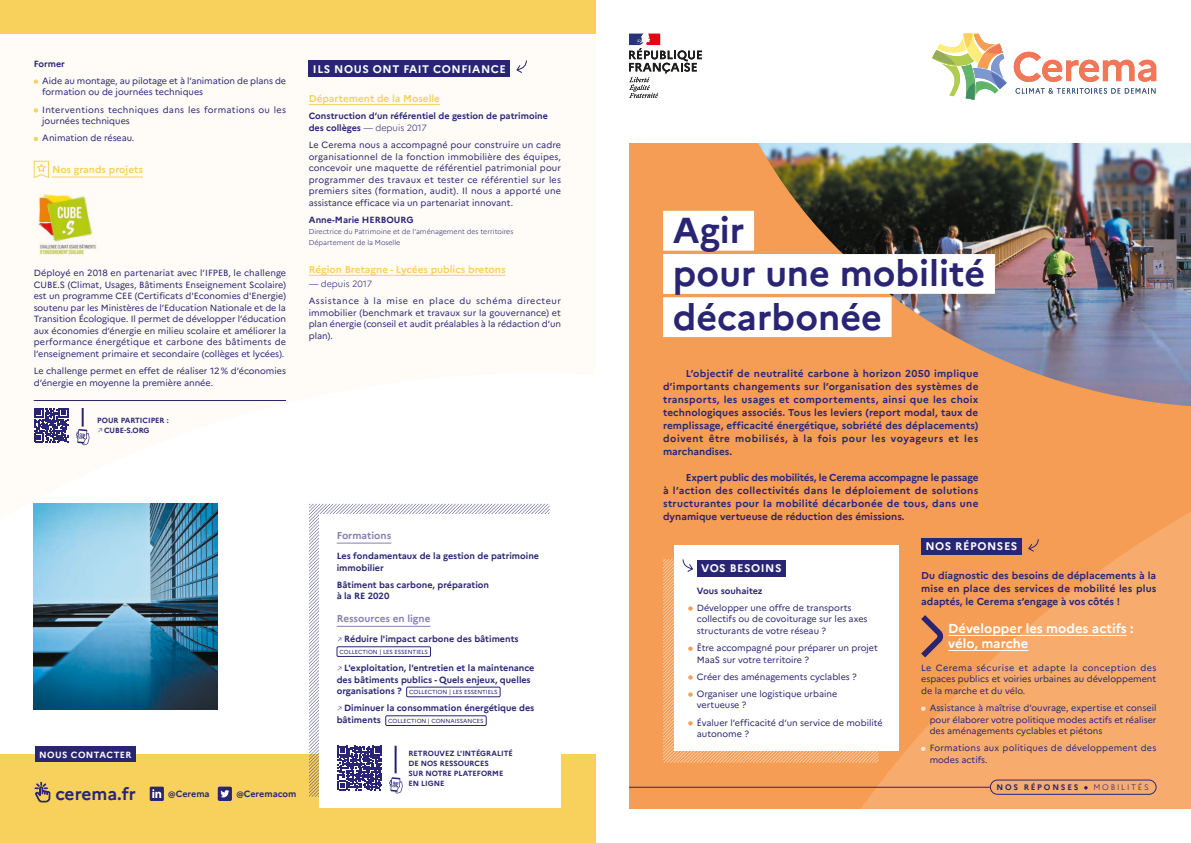
<style>
.page{position:relative;width:1191px;height:843px;background:#fff}
.page>*{position:absolute;margin:0;border:0;box-sizing:border-box;transform-origin:0 0}
.t1{font:700 36px/43.2px "Marianne";color:#292574}
.t2{font:700 17.3px "Marianne";color:#292574}
.t3{font:700 13px/15px "Marianne";color:#fff}
.t4{font:700 11px "Marianne";letter-spacing:.05em;color:#fff}
.t5{font:700 10px/13px "Marianne";color:#292574;text-align:justify}
.t6{font:700 10px "Marianne";color:#f8d15d}
.t7{font:700 10px "Marianne";color:#8880b4}
.t8{font:9px/11.5px "Marianne";color:#292574}
.t9{font:700 9px/11.5px "Marianne";color:#292574}
.t10{font:9px/11.5px "Marianne";letter-spacing:.035em;color:#292574}
.t11{font:9px/11.5px "Marianne";letter-spacing:.02em;color:#292574}
.t12{font:700 9px "Marianne";letter-spacing:.05em;color:#fff}
.t13{font:300 9px "Marianne";color:#292574}
.t14{font:700 8px "Marianne";letter-spacing:.22em;color:#292574}
.t15{font:300 8px "Marianne";letter-spacing:.22em;color:#292574}
.t16{font:700 7.5px/10px "Marianne";color:#292574}
.t17{font:300 7px/11px "Marianne";color:#292574}
.t18{font:5.8px "Marianne";letter-spacing:-.01em;color:#292574}
.s1{font-weight:800;color:#f8d15d}
.s2{font-weight:300}
.s3{font-weight:700;font-size:9px}
.s4{font-weight:800;color:#f59d54}
.s5{font-weight:800;color:#fee8d6}
</style>
<div class="page">
<div style="left:0;top:0;width:595px;height:808px;background:#fffcf7"></div>
<div style="left:0;top:754px;width:595px;height:88px;background:#f8d15d"></div>
<hr style="left:52px;top:177px;width:91px;height:1px;background:#f8d15d">
<svg style="left:34px;top:79px;width:4px;height:5px"></svg>
<svg style="left:34px;top:108px;width:4px;height:4px"></svg>
<svg style="left:34px;top:137px;width:4px;height:4px"></svg>
<svg style="left:33px;top:160px;width:16px;height:18px"></svg>
<hr style="left:309px;top:104px;width:131px;height:1px;background:#f8d15d">
<hr style="left:309px;top:275px;width:197px;height:1px;background:#f8d15d">
<div style="left:309px;top:60px;width:201px;height:17px;background:#292574"></div>
<div style="left:0;top:0;width:595px;height:34px;background:#f8d15d"></div>
<div style="left:35px;top:746px;width:101px;height:15px;background:#292574"></div>
<svg style="left:516px;top:60px;width:11px;height:13px"></svg>
<div style="left:320px;top:754px;width:241px;height:54px;background:#fff"></div>
<img style="left:38px;top:193px;width:58px;height:62px">
<div style="left:629px;top:143px;width:562px;height:665px;background:#f59d54"></div>
<img style="left:758px;top:143px;width:433px;height:230px">
<svg style="left:815px;top:373px;width:376px;height:435px"></svg>
<hr style="left:629px;top:786px;width:361px;height:1px;background:#292574">
<svg style="left:1084px;top:785px;width:4px;height:4px"></svg>
<div style="left:990px;top:779px;width:166px;height:15px;border:1px solid #292574;border-radius:7px"></div>
<svg style="left:629px;top:34px;width:73px;height:64px"></svg>
<svg style="left:932px;top:34px;width:75px;height:66px"></svg>
<svg style="left:1014px;top:52px;width:142px;height:30px"></svg>
<svg style="left:1015px;top:88px;width:140px;height:6px"></svg>
<div style="left:663px;top:211px;width:91px;height:39px;background:#fff"></div>
<div style="left:663px;top:254px;width:332px;height:40px;background:#fff"></div>
<div style="left:663px;top:297px;width:229px;height:40px;background:#fff"></div>
<div style="left:674px;top:545px;width:224px;height:206px;background:#fff"></div>
<svg style="left:663px;top:558px;width:216px;height:205px;background:#f6eeea"></svg>
<hr style="left:948px;top:635px;width:179px;height:1px;background:#fff">
<hr style="left:948px;top:650px;width:80px;height:1px;background:#fff">
<div style="left:921px;top:537px;width:101px;height:17px;background:#292574"></div>
<svg style="left:1027px;top:538px;width:12px;height:14px"></svg>
<svg style="left:915px;top:609px;width:34px;height:54px"></svg>
<svg style="left:921px;top:706px;width:4px;height:4px"></svg>
<svg style="left:921px;top:746px;width:4px;height:5px"></svg>
<svg style="left:34px;top:408px;width:34px;height:34px"></svg>
<svg style="left:76px;top:408px;width:14px;height:37px"></svg>
<hr style="left:34px;top:400px;width:252px;height:1px;background:#26216a">
<img style="left:34px;top:503px;width:183px;height:206px">
<div style="left:218px;top:786px;width:14px;height:14px;background:#292574;border-radius:2px"></div>
<svg style="left:220px;top:790px;width:9px;height:7px"></svg>
<svg style="left:35px;top:782px;width:15px;height:20px"></svg>
<svg style="left:150px;top:786px;width:14px;height:14px"></svg>
<svg style="left:152px;top:789px;width:9px;height:8px"></svg>
<svg style="left:309px;top:503px;width:240px;height:293px"></svg>
<p class="t9" style="left:34px;top:58px;width:33px">Former</p>
<p class="t8" style="left:42px;top:75px;width:245px;text-indent:-9px"><span class="s1">•</span> Aide au montage, au pilotage et à l’animation de plans de formation ou de journées techniques</p>
<p class="t10" style="left:42px;top:104px;width:245px;text-indent:-9px"><span class="s1">•</span> Interventions techniques dans les formations ou les journées techniques</p>
<p class="t8" style="left:34px;top:132px;width:102px"><span class="s1">•</span> Animation de réseau.</p>
<p class="t6" style="left:52px;top:163px;width:92px">Nos grands projets</p>
<p class="t8" style="left:34px;top:267px;width:254px;text-align:justify">Déployé en 2018 en partenariat avec l’IFPEB, le challenge CUBE.S (Climat, Usages, Bâtiments Enseignement Scolaire) est un programme CEE (Certificats d'Economies d'Energie) soutenu par les Ministères de l’Education Nationale et de la Transition Écologique. Il permet de développer l’éducation aux économies d’énergie en milieu scolaire et améliorer la performance énergétique et carbone des bâtiments de l’enseignement primaire et secondaire (collèges et lycées).</p>
<p class="t8" style="left:34px;top:365px;width:254px">Le challenge permet en effet de réaliser 12% d’économies d’énergie en moyenne la première année.</p>
<p class="t16" style="left:104px;top:415px;width:66px;text-indent:-7px">POUR PARTICIPER :<br>CUBE-S.ORG</p>
<p class="t4" style="left:313px;top:62px;width:195px">ILS NOUS ONT FAIT CONFIANCE</p>
<p class="t6" style="left:309px;top:92px;width:133px">Département de la Moselle</p>
<p class="t9" style="left:309px;top:110px;width:241px">Construction d’un référentiel de gestion de patrimoine des collèges <span class="s2">— depuis 2017</span></p>
<p class="t8" style="left:309px;top:139px;width:254px;text-align:justify">Le Cerema nous a accompagné pour construire un cadre organisationnel de la fonction immobilière des équipes, concevoir une maquette de référentiel patrimonial pour programmer des travaux et tester ce référentiel sur les premiers sites (formation, audit). Il nous a apporté une assistance efficace via un partenariat innovant.</p>
<p class="t9" style="left:309px;top:214px;width:106px">Anne-Marie HERBOURG</p>
<p class="t17" style="left:309px;top:226px;width:206px">Directrice du Patrimoine et de l’aménagement des territoires<br>Département de la Moselle</p>
<p class="t6" style="left:309px;top:263px;width:198px">Région Bretagne - Lycées publics bretons</p>
<p class="t13" style="left:309px;top:278px;width:65px">— depuis 2017</p>
<p class="t8" style="left:309px;top:295px;width:254px;text-align:justify">Assistance à la mise en place du schéma directeur immobilier (benchmark et travaux sur la gouvernance) et plan énergie (conseil et audit préalables à la rédaction d’un plan).</p>
<p class="t12" style="left:39px;top:748px;width:94px">NOUS CONTACTER</p>
<h2 class="t2" style="left:55px;top:782px;width:82px">cerema.fr</h2>
<p class="t9" style="left:168px;top:788px;width:43px">@Cerema</p>
<p class="t9" style="left:236px;top:788px;width:62px">@Ceremacom</p>
<p class="t7" style="left:337px;top:529px;width:56px">Formations</p>
<p class="t9" style="left:337px;top:550px;width:204px">Les fondamentaux de la gestion de patrimoine immobilier</p>
<p class="t9" style="left:337px;top:578px;width:154px">Bâtiment bas carbone, préparation à la RE 2020</p>
<p class="t7" style="left:337px;top:612px;width:95px">Ressources en ligne</p>
<p class="t9" style="left:344px;top:633px;width:176px">Réduire l'impact carbone des bâtiments</p>
<p class="t18" style="left:340px;top:648px;width:90px">COLLECTION | LES ESSENTIELS</p>
<p class="t9" style="left:337px;top:662px;width:199px;text-indent:7px">L'exploitation, l'entretien et la maintenance des bâtiments publics - Quels enjeux, quelles</p>
<p class="t18" style="left:337px;top:688px;width:162px"><span class="s3">organisations ?</span> COLLECTION | LES ESSENTIELS</p>
<p class="t9" style="left:344px;top:702px;width:192px">Diminuer la consommation énergétique des</p>
<p class="t18" style="left:337px;top:717px;width:148px"><span class="s3">bâtiments</span> COLLECTION | CONNAISSANCES</p>
<p class="t16" style="left:408px;top:748px;width:106px">RETROUVEZ L'INTÉGRALITÉ<br>DE NOS RESSOURCES<br>SUR NOTRE PLATEFORME<br>EN LIGNE</p>
<h1 class="t1" style="left:673px;top:209px;width:314px">Agir<br>pour une mobilité décarbonée</h1>
<p class="t5" style="left:663px;top:367px;width:317px;text-indent:23px">L’objectif de neutralité carbone à horizon 2050 implique d’importants changements sur l’organisation des systèmes de transports, les usages et comportements, ainsi que les choix technologiques associés. Tous les leviers (report modal, taux de remplissage, efficacité énergétique, sobriété des déplacements) doivent être mobilisés, à la fois pour les voyageurs et les marchandises.</p>
<p class="t5" style="left:663px;top:471px;width:317px;text-indent:23px">Expert public des mobilités, le Cerema accompagne le passage à l’action des collectivités dans le déploiement de solutions structurantes pour la mobilité décarbonée de tous, dans une dynamique vertueuse de réduction des émissions.</p>
<p class="t4" style="left:701px;top:561px;width:82px">VOS BESOINS</p>
<p class="t9" style="left:697px;top:584px;width:67px">Vous souhaitez</p>
<p class="t8" style="left:697px;top:601px;width:172px;text-indent:-9px"><span class="s4">•</span> Développer une offre de transports collectifs ou de covoiturage sur les axes structurants de votre réseau ?</p>
<p class="t8" style="left:697px;top:642px;width:183px;text-indent:-9px"><span class="s4">•</span> Être accompagné pour préparer un projet<br>MaaS sur votre territoire ?</p>
<p class="t8" style="left:688px;top:670px;width:170px"><span class="s4">•</span> Créer des aménagements cyclables ?</p>
<p class="t8" style="left:697px;top:687px;width:142px;text-indent:-9px"><span class="s4">•</span> Organiser une logistique urbaine vertueuse ?</p>
<p class="t8" style="left:697px;top:716px;width:187px;text-indent:-9px"><span class="s4">•</span> Évaluer l’efficacité d’un service de mobilité autonome ?</p>
<p class="t4" style="left:925px;top:539px;width:94px">NOS RÉPONSES</p>
<p class="t5" style="left:921px;top:568px;width:237px">Du diagnostic des besoins de déplacements à la mise en place des services de mobilité les plus adaptés, le Cerema s’engage à vos côtés !</p>
<h3 class="t3" style="left:948px;top:620px;width:187px">Développer les modes actifs : vélo, marche</h3>
<p class="t8" style="left:921px;top:661px;width:237px;text-align:justify">Le Cerema sécurise et adapte la conception des espaces publics et voiries urbaines au développement de la marche et du vélo.</p>
<p class="t8" style="left:930px;top:702px;width:228px;text-align:justify;text-indent:-9px"><span class="s5">•</span> Assistance à maîtrise d’ouvrage, expertise et conseil pour élaborer votre politique modes actifs et réaliser des aménagements cyclables et piétons</p>
<p class="t11" style="left:930px;top:742px;width:228px;text-indent:-9px"><span class="s5">•</span> Formations aux politiques de développement des modes actifs.</p>
<p class="t14" style="left:996px;top:782px;width:83px">NOS RÉPONSES</p>
<p class="t15" style="left:1093px;top:782px;width:57px">MOBILITÉS</p>
</div>
